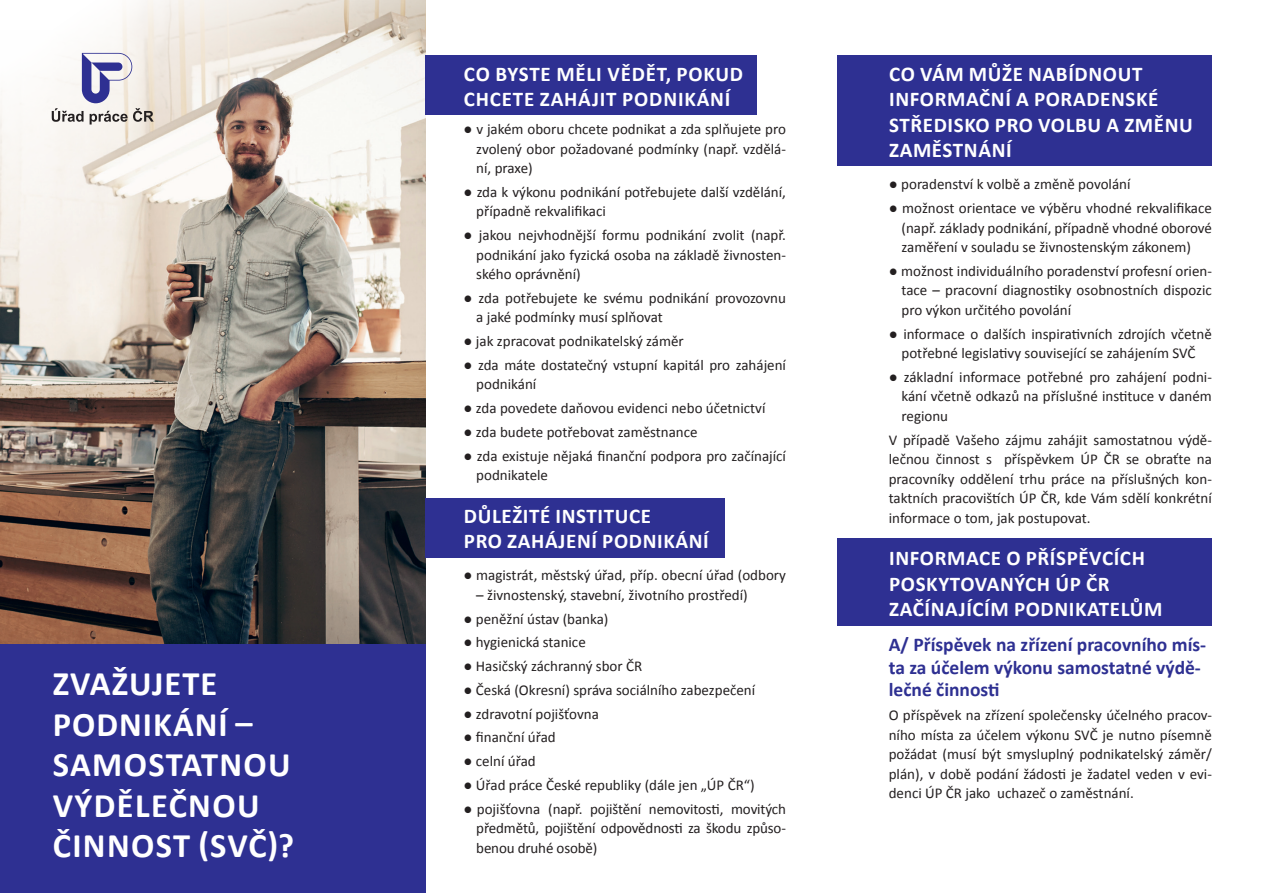
<style>
.page{position:relative;width:1263px;height:893px;background:#fff}
.page>*{position:absolute;margin:0;border:0;box-sizing:border-box;transform-origin:0 0}
.t1{font:700 34.5px "Calibri";letter-spacing:.03em;color:#fff}
.t2{font:700 21px/25.5px "Calibri";letter-spacing:.03em;color:#fff}
.t3{font:700 19.5px/22.5px "Calibri";color:#2e3092}
.t4{font:15px/19.5px "Calibri";color:#231f20;text-align:justify}
</style>
<div class="page">
<img style="left:0;top:0;width:425px;height:644px">
<div style="left:0;top:644px;width:425px;height:249px;background:#2e3092"></div>
<svg style="left:52px;top:53px;width:102px;height:72px"></svg>
<div style="left:426px;top:55px;width:331px;height:60px;background:#2e3092"></div>
<div style="left:838px;top:55px;width:374px;height:111px;background:#2e3092"></div>
<div style="left:426px;top:498px;width:299px;height:60px;background:#2e3092"></div>
<div style="left:838px;top:538px;width:374px;height:88px;background:#2e3092"></div>
<p class="t1" style="left:53px;top:662px;width:166px">ZVAŽUJETE</p>
<p class="t1" style="left:53px;top:702px;width:202px">PODNIKÁNÍ –</p>
<p class="t1" style="left:53px;top:743px;width:239px">SAMOSTATNOU</p>
<p class="t1" style="left:53px;top:783px;width:208px">VÝDĚLEČNOU</p>
<p class="t1" style="left:53px;top:824px;width:243px">ČINNOST (SVČ)?</p>
<p class="t2" style="left:464px;top:61px;width:281px">CO BYSTE MĚLI VĚDĚT, POKUD<br>CHCETE ZAHÁJIT PODNIKÁNÍ</p>
<p class="t4" style="left:476px;top:119px;width:311px;text-indent:-13px">● v jakém oboru chcete podnikat a zda splňujete pro zvolený obor požadované podmínky (např. vzdělá&shy;ní, praxe)</p>
<p class="t4" style="left:476px;top:182px;width:311px;text-indent:-13px">● zda k výkonu podnikání potřebujete další vzdělání, případně rekvalifikaci</p>
<p class="t4" style="left:476px;top:225px;width:311px;text-indent:-13px">● jakou nejvhodnější formu podnikání zvolit (např. podnikání jako fyzická osoba na základě živnosten&shy;ského oprávnění)</p>
<p class="t4" style="left:476px;top:288px;width:311px;text-indent:-13px">● zda potřebujete ke svému podnikání provozovnu a jaké podmínky musí splňovat</p>
<p class="t4" style="left:463px;top:331px;width:222px">● jak zpracovat podnikatelský záměr</p>
<p class="t4" style="left:476px;top:355px;width:311px;text-indent:-13px">● zda máte dostatečný vstupní kapitál pro zahájení podnikání</p>
<p class="t4" style="left:463px;top:398px;width:303px">● zda povedete daňovou evidenci nebo účetnictví</p>
<p class="t4" style="left:463px;top:422px;width:236px">● zda budete potřebovat zaměstnance</p>
<p class="t4" style="left:476px;top:446px;width:311px;text-indent:-13px">● zda existuje nějaká finanční podpora pro začínající podnikatele</p>
<p class="t2" style="left:464px;top:503px;width:246px">DŮLEŽITÉ INSTITUCE<br>PRO ZAHÁJENÍ PODNIKÁNÍ</p>
<p class="t4" style="left:463px;top:566px;width:324px">● magistrát, městský úřad, příp. obecní úřad (odbory</p>
<p class="t4" style="left:476px;top:585px;width:273px">– živnostenský, stavební, životního prostředí)</p>
<p class="t4" style="left:463px;top:609px;width:146px">● peněžní ústav (banka)</p>
<p class="t4" style="left:463px;top:633px;width:124px">● hygienická stanice</p>
<p class="t4" style="left:463px;top:656px;width:180px">● Hasičský záchranný sbor ČR</p>
<p class="t4" style="left:463px;top:680px;width:293px">● Česká (Okresní) správa sociálního zabezpečení</p>
<p class="t4" style="left:463px;top:704px;width:137px">● zdravotní pojišťovna</p>
<p class="t4" style="left:463px;top:728px;width:94px">● finanční úřad</p>
<p class="t4" style="left:463px;top:751px;width:74px">● celní úřad</p>
<p class="t4" style="left:463px;top:775px;width:293px">● Úřad práce České republiky (dále jen „ÚP ČR“)</p>
<p class="t4" style="left:476px;top:799px;width:311px;text-indent:-13px">● pojišťovna (např. pojištění nemovitosti, movitých předmětů, pojištění odpovědnosti za škodu způso&shy;benou druhé osobě)</p>
<p class="t2" style="left:889px;top:61px;width:305px">CO VÁM MŮŽE NABÍDNOUT<br>INFORMAČNÍ A PORADENSKÉ<br>STŘEDISKO PRO VOLBU A ZMĚNU<br>ZAMĚSTNÁNÍ</p>
<p class="t4" style="left:889px;top:175px;width:243px">● poradenství k volbě a změně povolání</p>
<p class="t4" style="left:901px;top:198px;width:312px;text-indent:-13px">● možnost orientace ve výběru vhodné rekvalifikace (např. základy podnikání, případně vhodné oborové zaměření v souladu se živnostenským zákonem)</p>
<p class="t4" style="left:901px;top:261px;width:312px;text-indent:-13px">● možnost individuálního poradenství profesní orien&shy;tace – pracovní diagnostiky osobnostních dispozic pro výkon určitého povolání</p>
<p class="t4" style="left:889px;top:324px;width:325px;text-align:center">● informace o dalších inspirativních zdrojích včetně potřebné legislativy související se zahájením SVČ</p>
<p class="t4" style="left:901px;top:367px;width:312px;text-indent:-13px">● základní informace potřebné pro zahájení podni&shy;kání včetně odkazů na příslušné instituce v daném regionu</p>
<p class="t4" style="left:889px;top:430px;width:325px">V případě Vašeho zájmu zahájit samostatnou výdě&shy;lečnou činnost s příspěvkem ÚP ČR se obraťte na pracovníky oddělení trhu práce na příslušných kon&shy;taktních pracovištích ÚP ČR, kde Vám sdělí konkrétní informace o tom, jak postupovat.</p>
<p class="t2" style="left:889px;top:545px;width:275px">INFORMACE O PŘÍSPĚVCÍCH<br>POSKYTOVANÝCH ÚP ČR<br>ZAČÍNAJÍCÍM PODNIKATELŮM</p>
<p class="t3" style="left:889px;top:634px;width:319px">A/ Příspěvek na zřízení pracovního mís&shy;ta za účelem výkonu samostatné výdě&shy;lečné činnosti</p>
<p class="t4" style="left:889px;top:705px;width:325px">O příspěvek na zřízení společensky účelného pracov&shy;ního místa za účelem výkonu SVČ je nutno písemně požádat (musí být smysluplný podnikatelský záměr/ plán), v době podání žádosti je žadatel veden v evi&shy;denci ÚP ČR jako uchazeč o zaměstnání.</p>
</div>
